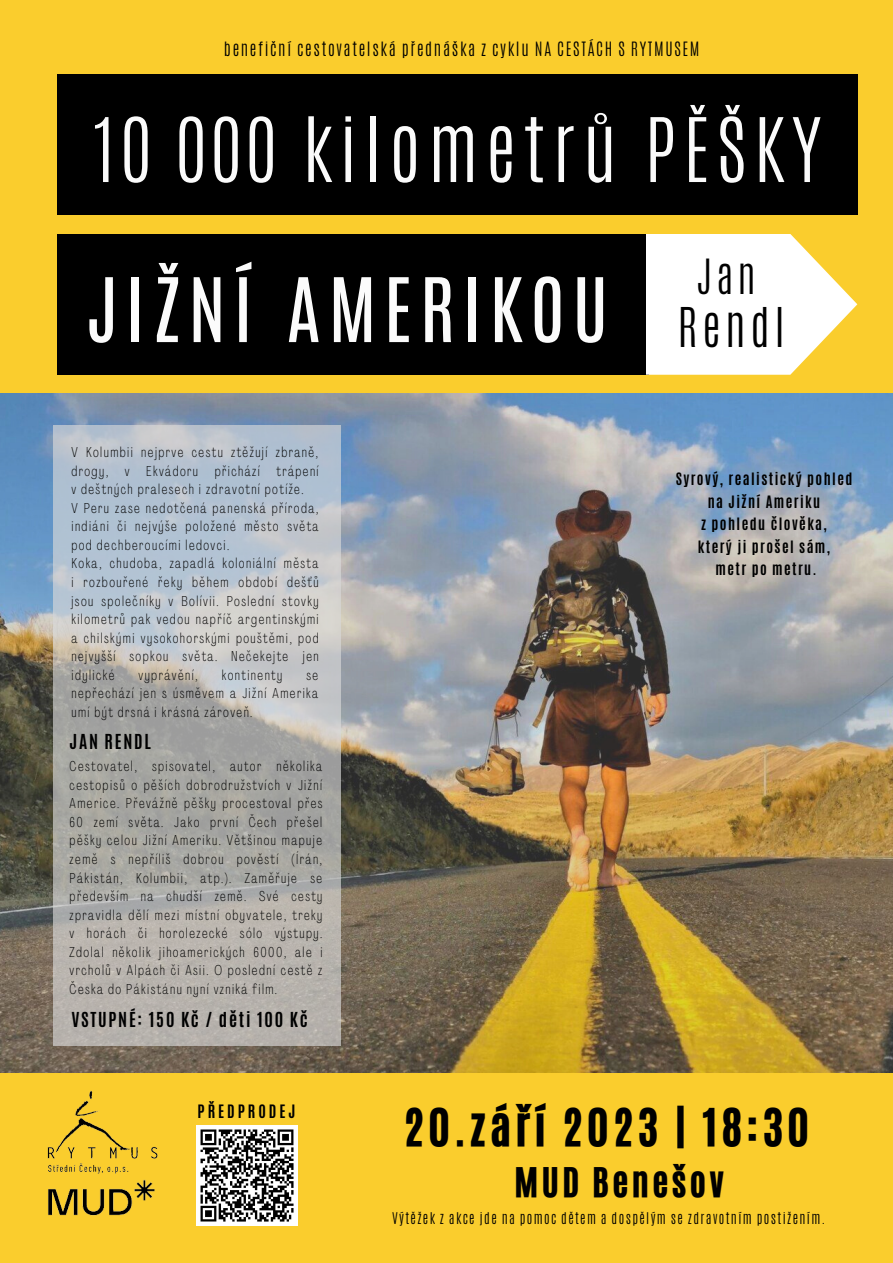
<style>
.page{position:relative;width:893px;height:1263px;background:#facd2d}
.page>*{position:absolute;margin:0;border:0;box-sizing:border-box;transform-origin:0 0}
.t1{font:300 75.53px "Antonio";letter-spacing:.1em;color:#fbfbfb}
.t2{font:75.53px "Antonio";letter-spacing:.1em;color:#fbfbfb}
.t3{font:300 45.75px "Antonio";letter-spacing:.1em;color:#000}
.t4{font:43.72px "CA Generated";letter-spacing:.1em;color:#000}
.t5{font:300 40.5px "Antonio";color:#000}
.t6{font:34.35px "CA Generated";letter-spacing:.1em;color:#000}
.t7{font:700 17.25px "Antonio";letter-spacing:.1em;color:#000}
.t8{font:300 16.5px "Antonio";letter-spacing:.1em;color:#000}
.t9{font:700 15.45px "Antonio";letter-spacing:.19em;color:#000}
.t10{font:100 14.25px/18.6px "Agrandir Tight";letter-spacing:.1em;color:#000;text-align:justify}
.t11{font:700 14.25px "Antonio";letter-spacing:.1em;color:#000}
.t12{font:300 13.5px "Antonio";letter-spacing:.1em;color:#000}
</style>
<div class="page">
<img style="left:0;top:394px;width:893px;height:679px">
<img style="left:270px;top:990px;width:477px;height:83px">
<div style="left:57px;top:74px;width:800px;height:141px;background:#000"></div>
<img style="left:48px;top:1180px;width:107px;height:36px">
<img style="left:47px;top:1090px;width:111px;height:84px">
<svg style="left:53px;top:425px;width:288px;height:621px;background:#b4b7b7"></svg>
<div style="left:57px;top:234px;width:591px;height:141px;background:#000"></div>
<svg style="left:646px;top:234px;width:211px;height:141px"></svg>
<img style="left:197px;top:1125px;width:100px;height:101px">
<p class="t8" style="left:224px;top:37px;width:477px">benefiční cestovatelská přednáška z cyklu NA CESTÁCH S RYTMUSEM</p>
<p class="t1" style="left:94px;top:96px;width:729px">10 000 kilometrů PĚŠKY</p>
<p class="t2" style="left:86px;top:256px;width:523px">JIŽNÍ AMERIKOU</p>
<p class="t10" style="left:71px;top:444px;width:249px">V Kolumbii nejprve cestu ztěžují zbraně, drogy, v Ekvádoru přichází trápení v deštných pralesech i zdravotní potíže.</p>
<p class="t10" style="left:71px;top:500px;width:249px">V Peru zase nedotčená panenská příroda, indiáni či nejvýše položené město světa pod dechberoucími ledovci.</p>
<p class="t10" style="left:71px;top:556px;width:249px">Koka, chudoba, zapadlá koloniální města i rozbouřené řeky během období dešťů jsou společníky v Bolívii. Poslední stovky kilometrů pak vedou napříč argentinskými a chilskými vysokohorskými pouštěmi, pod nejvyšší sopkou světa. Nečekejte jen idylické</p>
<p class="t10" style="left:138px;top:667px;width:61px">vyprávění,</p>
<p class="t10" style="left:222px;top:667px;width:62px">kontinenty</p>
<p class="t10" style="left:71px;top:667px;width:248px;text-indent:235px">se nepřechází jen s úsměvem a Jižní Amerika umí být drsná i krásná zároveň.</p>
<p class="t7" style="left:70px;top:729px;width:83px">JAN RENDL</p>
<p class="t10" style="left:70px;top:758px;width:254px">Cestovatel, spisovatel, autor několika cestopisů o pěších dobrodružstvích v Jižní Americe. Převážně pěšky procestoval přes 60 zemí světa. Jako první Čech přešel pěšky celou Jižní Ameriku. Většinou mapuje země s nepříliš dobrou pověstí (Írán, Pákistán, Kolumbii, atp.). Zaměřuje se především na chudší země. Své cesty zpravidla dělí mezi místní obyvatele, treky v horách či horolezecké sólo výstupy.<br>Zdolal několik jihoamerických 6000, ale i vrcholů v Alpách či Asii. O poslední cestě z Česka do Pákistánu nyní vzniká film.</p>
<p class="t7" style="left:71px;top:1007px;width:238px">VSTUPNÉ: 150 Kč / děti 100 Kč</p>
<p class="t5" style="left:696px;top:248px;width:61px">Jan</p>
<p class="t3" style="left:677px;top:295px;width:109px">Rendl</p>
<p class="t11" style="left:675px;top:469px;width:178px">Syrový, realistický pohled</p>
<p class="t11" style="left:708px;top:491px;width:114px">na Jižní Ameriku</p>
<p class="t11" style="left:701px;top:514px;width:127px">z pohledu člověka,</p>
<p class="t11" style="left:698px;top:536px;width:134px">který ji prošel sám,</p>
<p class="t11" style="left:715px;top:559px;width:102px">metr po metru.</p>
<p class="t9" style="left:198px;top:1100px;width:99px">PŘEDPRODEJ</p>
<p class="t4" style="left:404px;top:1096px;width:407px">20.září 2023 | 18:30</p>
<p class="t6" style="left:514px;top:1157px;width:210px">MUD Benešov</p>
<p class="t12" style="left:392px;top:1209px;width:434px">Výtěžek z akce jde na pomoc dětem a dospělým se zdravotním postižením.</p>
</div>
